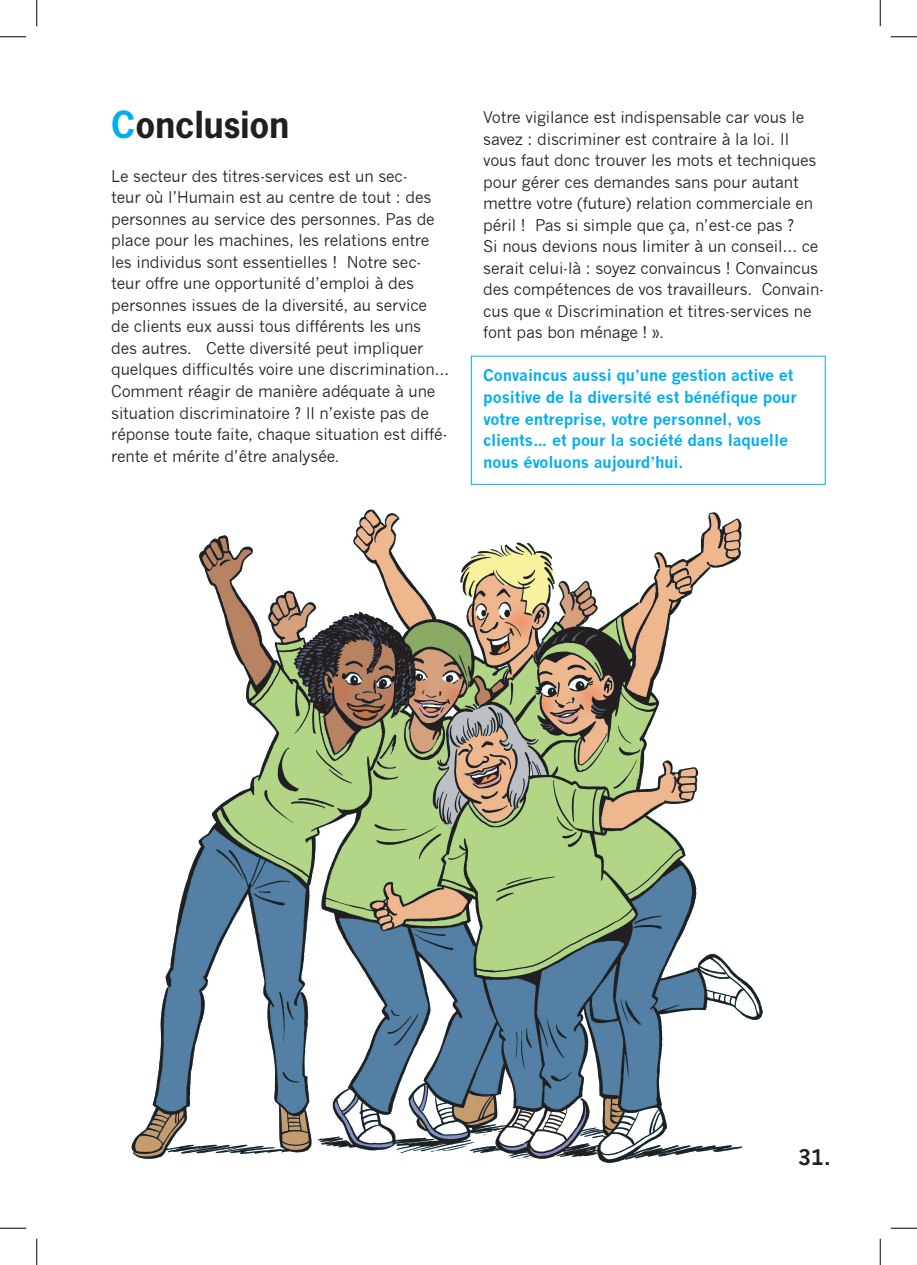
<style>
.page{position:relative;width:917px;height:1265px;background:#fff}
.page>*{position:absolute;margin:0;border:0;box-sizing:border-box;transform-origin:0 0}
.t1{font:700 35px "News Gothic Std";color:#231f20}
.t2{font:700 21px "News Gothic";color:#231f20}
.t3{font:15.75px/21.5px "News Gothic";letter-spacing:-.01em;color:#231f20}
.t4{font:700 15.75px/21.5px "News Gothic";letter-spacing:-.01em;color:#00aeef}
.s1{color:#00aeef}
</style>
<div class="page">
<img style="left:131px;top:509px;width:632px;height:654px">
<svg style="left:0;top:36px;width:26px;height:1px"></svg>
<svg style="left:891px;top:36px;width:26px;height:1px"></svg>
<svg style="left:0;top:1227px;width:26px;height:1px"></svg>
<svg style="left:891px;top:1227px;width:26px;height:1px"></svg>
<svg style="left:36px;top:0;width:1px;height:26px"></svg>
<svg style="left:36px;top:1238px;width:1px;height:26px"></svg>
<svg style="left:880px;top:0;width:1px;height:26px"></svg>
<svg style="left:880px;top:1238px;width:1px;height:26px"></svg>
<h1 class="t1" style="left:111px;top:102px;width:180px"><span class="s1">C</span>onclusion</h1>
<p class="t3" style="left:111px;top:165px;width:340px">Le secteur des titres-services est un sec-<br>teur où l’Humain est au centre de tout : des personnes au service des personnes. Pas de place pour les machines, les relations entre les individus sont essentielles ! Notre sec&shy;teur offre une opportunité d’emploi à des personnes issues de la diversité, au service<br>de clients eux aussi tous différents les uns des autres. Cette diversité peut impliquer quelques difficultés voire une discrimination… Comment réagir de manière adéquate à une situation discriminatoire ? Il n’existe pas de réponse toute faite, chaque situation est diffé&shy;rente et mérite d’être analysée.</p>
<p class="t3" style="left:483px;top:106px;width:342px">Votre vigilance est indispensable car vous le savez : discriminer est contraire à la loi. Il vous faut donc trouver les mots et techniques pour gérer ces demandes sans pour autant mettre votre (future) relation commerciale en péril ! Pas si simple que ça, n’est-ce pas ?<br>Si nous devions nous limiter à un conseil… ce serait celui-là : soyez convaincus ! Convaincus des compétences de vos travailleurs. Convain&shy;cus que « Discrimination et titres-services ne font pas bon ménage ! ».</p>
<p class="t4" style="left:483px;top:364px;width:315px">Convaincus aussi qu’une gestion active et positive de la diversité est bénéfique pour votre entreprise, votre personnel, vos clients… et pour la société dans laquelle nous évoluons aujourd’hui.</p>
<h2 class="t2" style="left:798px;top:1143px;width:34px">31.</h2>
</div>
